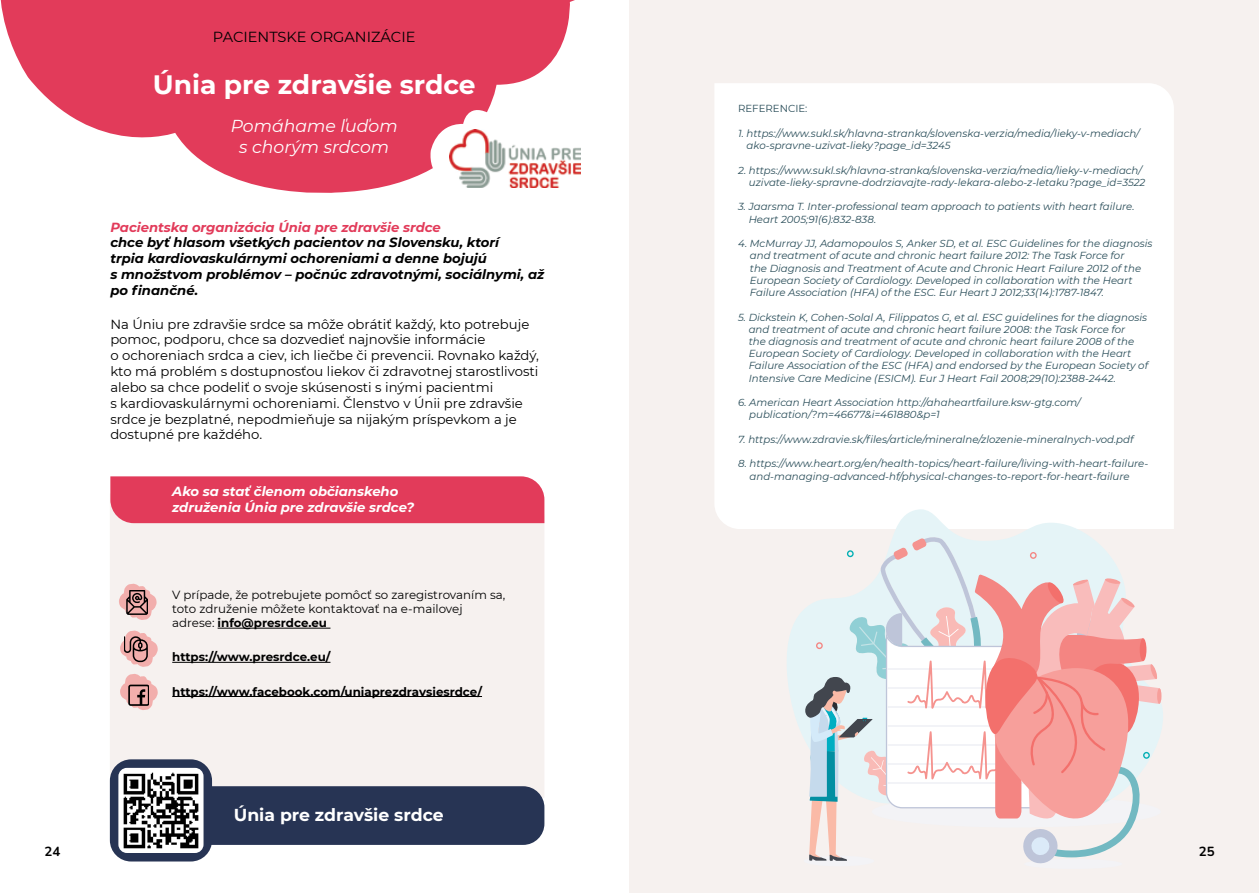
<style>
.page{position:relative;width:1259px;height:893px;background:#fff}
.page>*{position:absolute;margin:0;border:0;box-sizing:border-box;transform-origin:0 0}
.t1{font:700 26.55px "Montserrat";color:#fff}
.t2{font:italic 17.25px/20.7px "Montserrat";color:#fff;text-align:center}
.t3{font:700 17.25px "Montserrat";color:#fff}
.t4{font:14.55px "Montserrat";color:#000}
.t5{font:13.2px/15.9px "Montserrat";color:#000}
.t6{font:italic 700 13.2px/15.9px "Montserrat";color:#000}
.t7{font:italic 700 13.2px/15.9px "Montserrat";color:#fff}
.t8{font:italic 700 13.2px "Montserrat";color:#e23b5a}
.t9{font:700 13.2px "Nunito";color:#000}
.t10{font:11.85px/14.2px "Montserrat";color:#000}
.t11{font:700 11.85px "Montserrat";color:#000}
.t12{font:italic 10.2px/12.3px "Montserrat";color:#284c58}
.t13{font:10.2px "Montserrat";color:#284c58}
.s1{font-weight:700}
</style>
<div class="page">
<svg style="left:0;top:0;width:575px;height:193px;fill:#e23b5a"></svg>
<svg style="left:428px;top:96px;width:153px;height:97px"></svg>
<div style="left:110px;top:523px;width:434px;height:275px;background:#f6f1ef"></div>
<div style="left:119px;top:786px;width:425px;height:59px;background:#273454;border-radius:21px"></div>
<div style="left:110px;top:476px;width:434px;height:47px;background:#e23b5a"></div>
<hr style="left:218px;top:628px;width:112px;height:1px;background:#000">
<hr style="left:172px;top:662px;width:158px;height:1px;background:#000">
<hr style="left:172px;top:696px;width:310px;height:1px;background:#000">
<div style="left:110px;top:759px;width:102px;height:102px;background:#273454;border-radius:21px"></div>
<img style="left:118px;top:768px;width:85px;height:85px">
<svg style="left:119px;top:628px;width:39px;height:84px"></svg>
<svg style="left:118px;top:581px;width:39px;height:41px"></svg>
<img style="left:449px;top:130px;width:131px;height:58px">
<div style="left:629px;top:0;width:630px;height:893px;background:#f6f1ef"></div>
<div style="left:715px;top:83px;width:459px;height:446px;background:#fff"></div>
<svg style="left:786px;top:509px;width:377px;height:225px"></svg>
<div style="left:1024px;top:859px;width:98px;height:10px;background:#f3f3f6;border-radius:50%"></div>
<div style="left:803px;top:856px;width:71px;height:10px;background:#f3f3f6;border-radius:50%"></div>
<hr style="left:1157px;top:688px;width:4px;height:16px;background:#f79f9b;border-radius:50%">
<svg style="left:802px;top:536px;width:358px;height:328px"></svg>
<h3 class="t4" style="left:213px;top:27px;width:204px">PACIENTSKE ORGANIZÁCIE</h3>
<h1 class="t1" style="left:153px;top:66px;width:324px">Únia pre zdravšie srdce</h1>
<h2 class="t2" style="left:231px;top:115px;width:168px">Pomáhame ľuďom s chorým srdcom</h2>
<p class="t8" style="left:110px;top:217px;width:332px">Pacientska organizácia Únia pre zdravšie srdce</p>
<p class="t6" style="left:110px;top:234px;width:435px">chce byť hlasom všetkých pacientov na Slovensku, ktorí<br>trpia kardiovaskulárnymi ochoreniami a denne bojujú<br>s množstvom problémov – počnúc zdravotnými, sociálnymi, až po finančné.</p>
<p class="t5" style="left:110px;top:315px;width:430px">Na Úniu pre zdravšie srdce sa môže obrátiť každý, kto potrebuje pomoc, podporu, chce sa dozvedieť najnovšie informácie<br>o ochoreniach srdca a ciev, ich liečbe či prevencii. Rovnako každý, kto má problém s dostupnosťou liekov či zdravotnej starostlivosti alebo sa chce podeliť o svoje skúsenosti s inými pacientmi<br>s kardiovaskulárnymi ochoreniami. Členstvo v Únii pre zdravšie srdce je bezplatné, nepodmieňuje sa nijakým príspevkom a je dostupné pre každého.</p>
<p class="t7" style="left:172px;top:483px;width:243px">Ako sa stať členom občianskeho združenia Únia pre zdravšie srdce?</p>
<p class="t10" style="left:172px;top:587px;width:335px">V prípade, že potrebujete pomôcť so zaregistrovaním sa, toto združenie môžete kontaktovať na e-mailovej adrese: <span class="s1">info@presrdce.eu</span></p>
<p class="t11" style="left:172px;top:649px;width:160px">https://www.presrdce.eu/</p>
<p class="t11" style="left:172px;top:683px;width:311px">https://www.facebook.com/uniaprezdravsiesrdce/</p>
<h2 class="t3" style="left:234px;top:802px;width:211px">Únia pre zdravšie srdce</h2>
<p class="t13" style="left:738px;top:102px;width:71px">REFERENCIE:</p>
<p class="t12" style="left:746px;top:127px;width:394px;text-indent:-9px">1. https://www.sukl.sk/hlavna-stranka/slovenska-verzia/media/lieky-v-mediach/ ako-spravne-uzivat-lieky?page_id=3245</p>
<p class="t12" style="left:749px;top:163px;width:398px;text-indent:-11px">2. https://www.sukl.sk/hlavna-stranka/slovenska-verzia/media/lieky-v-mediach/ uzivate-lieky-spravne-dodrziavajte-rady-lekara-alebo-z-letaku?page_id=3522</p>
<p class="t12" style="left:748px;top:200px;width:387px;text-indent:-11px">3. Jaarsma T. Inter-professional team approach to patients with heart failure.<br>Heart 2005;91(6):832-838.</p>
<p class="t12" style="left:750px;top:237px;width:404px;text-indent:-12px">4. McMurray JJ, Adamopoulos S, Anker SD, et al. ESC Guidelines for the diagnosis and treatment of acute and chronic heart failure 2012: The Task Force for<br>the Diagnosis and Treatment of Acute and Chronic Heart Failure 2012 of the European Society of Cardiology. Developed in collaboration with the Heart Failure Association (HFA) of the ESC. Eur Heart J 2012;33(14):1787-1847.</p>
<p class="t12" style="left:748px;top:310px;width:401px;text-indent:-11px">5. Dickstein K, Cohen-Solal A, Filippatos G, et al. ESC guidelines for the diagnosis and treatment of acute and chronic heart failure 2008: the Task Force for<br>the diagnosis and treatment of acute and chronic heart failure 2008 of the European Society of Cardiology. Developed in collaboration with the Heart Failure Association of the ESC (HFA) and endorsed by the European Society of Intensive Care Medicine (ESICM). Eur J Heart Fail 2008;29(10):2388-2442.</p>
<p class="t12" style="left:749px;top:396px;width:333px;text-indent:-11px">6. American Heart Association http://ahaheartfailure.ksw-gtg.com/ publication/?m=46677&amp;i=461880&amp;p=1</p>
<p class="t12" style="left:738px;top:433px;width:397px">7. https://www.zdravie.sk/files/article/mineralne/zlozenie-mineralnych-vod.pdf</p>
<p class="t12" style="left:749px;top:457px;width:400px;text-indent:-11px">8. https://www.heart.org/en/health-topics/heart-failure/living-with-heart-failure&shy;and-managing-advanced-hf/physical-changes-to-report-for-heart-failure</p>
<p class="t9" style="left:44px;top:842px;width:17px">24</p>
<p class="t9" style="left:1198px;top:842px;width:17px">25</p>
</div>
